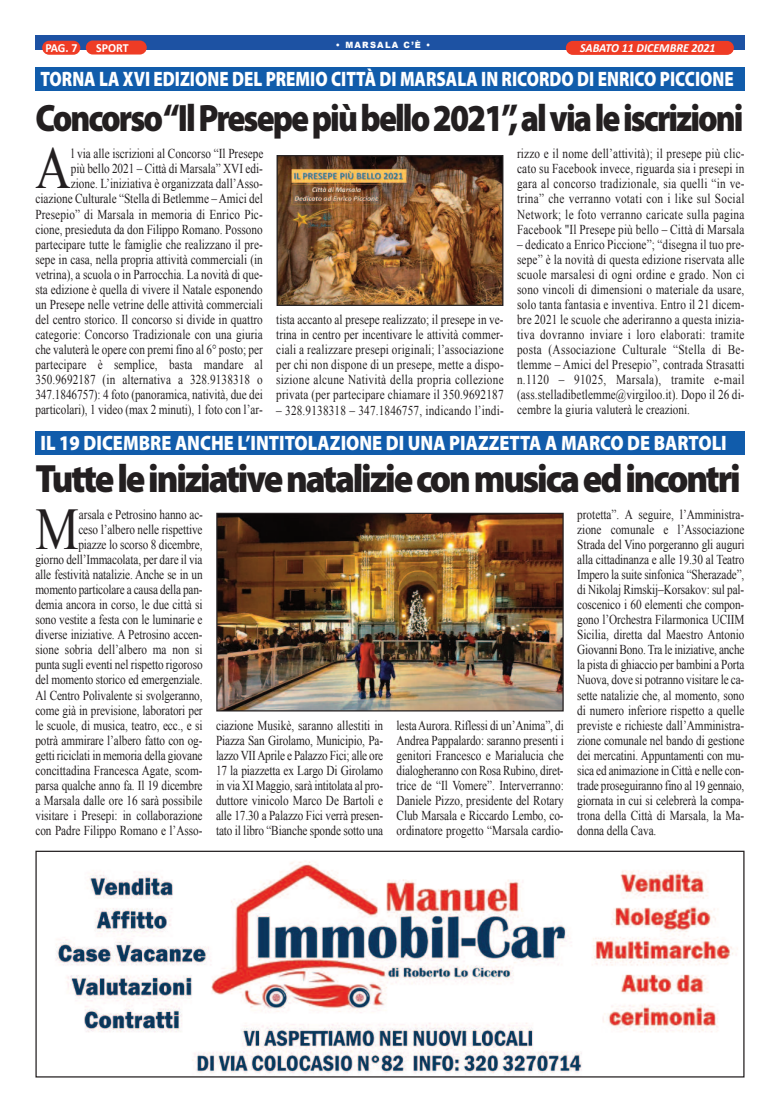
<style>
.page{position:relative;width:780px;height:1113px;background:#fff}
.page>*{position:absolute;margin:0;border:0;box-sizing:border-box;transform-origin:0 0}
.t1{font:59px "Times New Roman";color:#231f20;scale:.83 1}
.t2{font:900 39.62px "Myriad Pro";letter-spacing:-.06em;color:#231f20;scale:.92 1}
.t3{font:900 38.25px "Myriad Pro";letter-spacing:-.06em;color:#231f20;scale:.87 1}
.t4{font:900 20.88px "Myriad Pro";color:#fff;scale:.81 1}
.t5{font:900 20.88px "Myriad Pro";color:#fff;scale:.87 1}
.t6{font:13.62px/15px "Times New Roman";color:#231f20;text-align:justify;scale:.83 1}
.t7{font:italic 700 12.38px "Calibri";color:#fff;scale:.96 1}
.t8{font:700 12.38px "Calibri";letter-spacing:-.005em;color:#fff;scale:.96 1}
.t9{font:900 8.62px "Arial";letter-spacing:.15em;color:#fff;scale:.96 1}
</style>
<div class="page">
<div style="left:35px;top:35px;width:709px;height:14px;background:#1d52a3"></div>
<div style="left:42px;top:41px;width:38px;height:14px;background:#ef3c25;border-radius:7px"></div>
<div style="left:566px;top:41px;width:167px;height:14px;background:#ef3c25;border-radius:7px"></div>
<div style="left:86px;top:41px;width:61px;height:14px;background:#ef3c25;border-radius:7px"></div>
<div style="left:35px;top:67px;width:709px;height:24px;background:#115cab"></div>
<div style="left:35px;top:431px;width:709px;height:23px;background:#115cab"></div>
<img style="left:278px;top:157px;width:223px;height:147px">
<div style="left:276px;top:155px;width:227px;height:151px;border:1px solid #231f20"></div>
<img style="left:218px;top:515px;width:343px;height:194px">
<div style="left:216px;top:513px;width:347px;height:198px;border:1px solid #231f20"></div>
<img style="left:56px;top:861px;width:682px;height:213px">
<div style="left:35px;top:850px;width:709px;height:227px;border:1px solid #231f20"></div>
<p class="t9" style="left:336px;top:39px;width:100px">• MARSALA C’È •</p>
<h3 class="t4" style="left:40px;top:71px;width:857px">TORNA LA XVI EDIZIONE DEL PREMIO CITTÀ DI MARSALA IN RICORDO DI ENRICO PICCIONE</h3>
<p class="t8" style="left:45px;top:43px;width:35px">PAG. 7</p>
<p class="t8" style="left:96px;top:42px;width:35px">SPORT</p>
<p class="t7" style="left:580px;top:42px;width:143px">SABATO 11 DICEMBRE 2021</p>
<h3 class="t3" style="left:35px;top:104px;width:815px">Concorso“IlPresepepiùbello2021”,alvialeiscrizioni</h3>
<h1 class="t1" style="left:35px;top:136px;width:44px">A</h1>
<p class="t6" style="left:35px;top:146px;width:276px;text-align:right">l via alle iscrizioni al Concorso “Il Presepe<br>più bello 2021 – Città di Marsala” XVI edi-<br>zione. L’iniziativa è organizzata dall’Asso&shy;ciazione Culturale “Stella di Betlemme – Amici del Presepio” di Marsala in memoria di Enrico Pic&shy;cione, presieduta da don Filippo Romano. Possono partecipare tutte le famiglie che realizzano il pre&shy;sepe in casa, nella propria attività commerciali (in vetrina), a scuola o in Parrocchia. La novità di que&shy;sta edizione è quella di vivere il Natale esponendo un Presepe nelle vetrine delle attività commerciali del centro storico. Il concorso si divide in quattro categorie: Concorso Tradizionale con una giuria che valuterà le opere con premi fino al 6° posto; per partecipare è semplice, basta mandare al 350.9692187 (in alternativa a 328.9138318 o 347.1846757): 4 foto (panoramica, natività, due dei particolari), 1 video (max 2 minuti), 1 foto con l’ar-</p>
<p class="t6" style="left:276px;top:312px;width:276px">tista accanto al presepe realizzato; il presepe in ve&shy;trina in centro per incentivare le attività commer&shy;ciali a realizzare presepi originali; l’associazione per chi non dispone di un presepe, mette a dispo&shy;sizione alcune Natività della propria collezione privata (per partecipare chiamare il 350.9692187</p>
<p class="t6" style="left:276px;top:402px;width:276px">– 328.9138318 – 347.1846757, indicando l’indi-</p>
<p class="t6" style="left:517px;top:146px;width:276px">rizzo e il nome dell’attività); il presepe più clic&shy;cato su Facebook invece, riguarda sia i presepi in gara al concorso tradizionale, sia quelli “in ve&shy;trina” che verranno votati con i like sul Social Network; le foto verranno caricate sulla pagina Facebook "Il Presepe più bello – Città di Marsala</p>
<p class="t6" style="left:517px;top:237px;width:276px">– dedicato a Enrico Piccione”; “disegna il tuo pre&shy;sepe” è la novità di questa edizione riservata alle scuole marsalesi di ogni ordine e grado. Non ci sono vincoli di dimensioni o materiale da usare, solo tanta fantasia e inventiva. Entro il 21 dicem&shy;bre 2021 le scuole che aderiranno a questa inizia&shy;tiva dovranno inviare i loro elaborati: tramite posta (Associazione Culturale “Stella di Be&shy;tlemme – Amici del Presepio”, contrada Strasatti n.1120 – 91025, Marsala), tramite e-mail (ass.stelladibetlemme@virgiloo.it). Dopo il 26 di&shy;cembre la giuria valuterà le creazioni.</p>
<h3 class="t5" style="left:40px;top:435px;width:790px">IL 19 DICEMBRE ANCHE L’INTITOLAZIONE DI UNA PIAZZETTA A MARCO DE BARTOLI</h3>
<h2 class="t2" style="left:35px;top:464px;width:768px">Tutteleiniziativenatalizieconmusicaedincontri</h2>
<p class="t6" style="left:35px;top:506px;width:203px;text-align:right">arsala e Petrosino hanno ac-<br>ceso l’albero nelle rispettive<br>piazze lo scorso 8 dicembre,<br>giorno dell’Immacolata, per dare il via alle festività natalizie. Anche se in un momento particolare a causa della pan&shy;demia ancora in corso, le due città si sono vestite a festa con le luminarie e diverse iniziative. A Petrosino accen&shy;sione sobria dell’albero ma non si punta sugli eventi nel rispetto rigoroso del momento storico ed emergenziale.<br>Al Centro Polivalente si svolgeranno, come già in previsione, laboratori per le scuole, di musica, teatro, ecc., e si potrà ammirare l’albero fatto con og&shy;getti riciclati in memoria della giovane concittadina Francesca Agate, scom&shy;parsa qualche anno fa. Il 19 dicembre a Marsala dalle ore 16 sarà possibile visitare i Presepi: in collaborazione con Padre Filippo Romano e l’Asso-</p>
<h1 class="t1" style="left:35px;top:496px;width:54px">M</h1>
<p class="t6" style="left:216px;top:717px;width:203px">ciazione Musikè, saranno allestiti in Piazza San Girolamo, Municipio, Pa&shy;lazzo VIIAprile e Palazzo Fici; alle ore 17 la piazzetta ex Largo Di Girolamo in via XI Maggio, sarà intitolata al pro&shy;duttore vinicolo Marco De Bartoli e alle 17.30 a Palazzo Fici verrà presen&shy;tato il libro “Bianche sponde sotto una</p>
<p class="t6" style="left:396px;top:717px;width:203px">lestaAurora. Riflessi di un’Anima”, di Andrea Pappalardo: saranno presenti i genitori Francesco e Marialucia che dialogheranno con Rosa Rubino, diret&shy;trice de “Il Vomere”. Interverranno:<br>Daniele Pizzo, presidente del Rotary Club Marsala e Riccardo Lembo, co&shy;ordinatore progetto “Marsala cardio-</p>
<p class="t6" style="left:577px;top:506px;width:203px">protetta”. A seguire, l’Amministra&shy;zione comunale e l’Associazione Strada del Vino porgeranno gli auguri alla cittadinanza e alle 19.30 al Teatro Impero la suite sinfonica “Sherazade”, di Nikolaj Rimskij–Korsakov: sul pal&shy;coscenico i 60 elementi che compon&shy;gono l’Orchestra Filarmonica UCIIM Sicilia, diretta dal Maestro Antonio Giovanni Bono. Tra le iniziative, anche la pista di ghiaccio per bambini a Porta Nuova, dove si potranno visitare le ca&shy;sette natalizie che, al momento, sono di numero inferiore rispetto a quelle previste e richieste dall’Amministra&shy;zione comunale nel bando di gestione dei mercatini. Appuntamenti con mu&shy;sica ed animazione in Città e nelle con&shy;trade proseguiranno fino al 19 gennaio, giornata in cui si celebrerà la compa&shy;trona della Città di Marsala, la Ma&shy;donna della Cava.</p>
</div>
